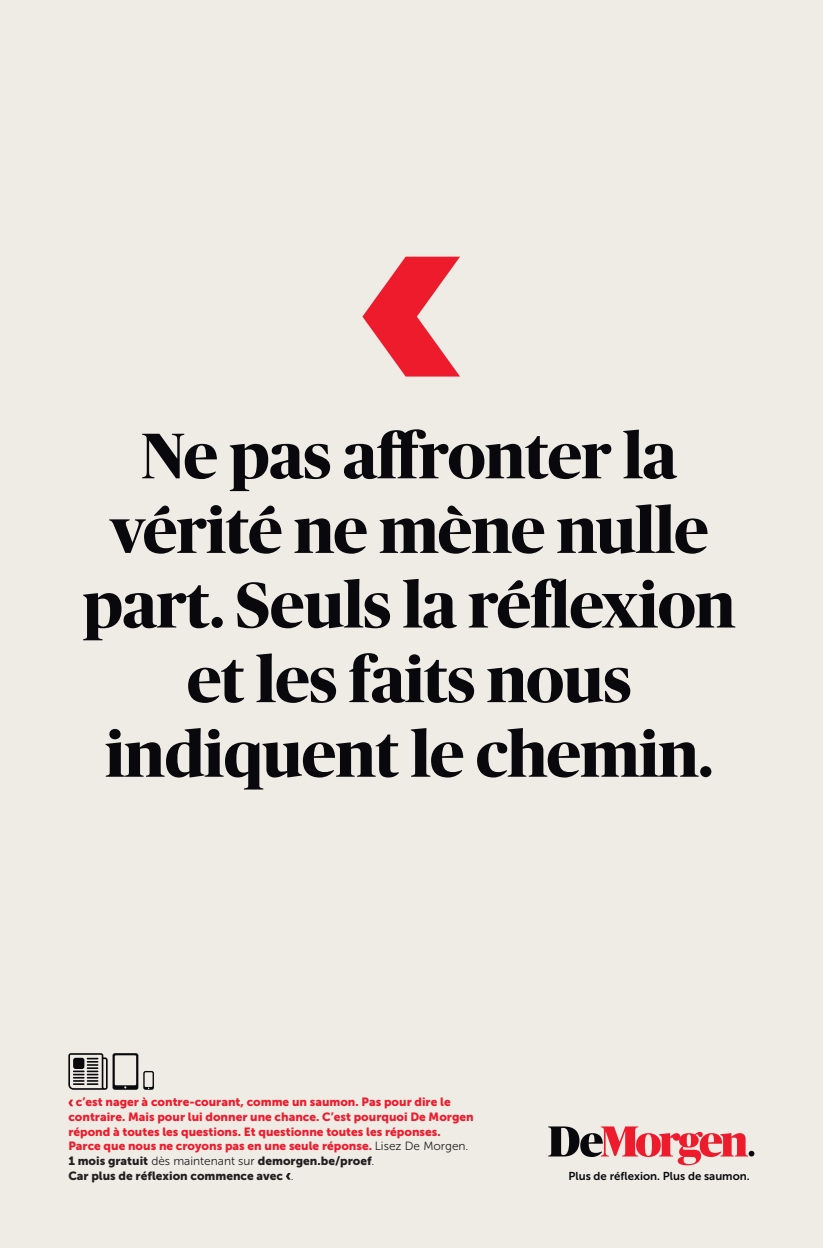
<style>
.page{position:relative;width:823px;height:1248px;background:#fff}
.page>*{position:absolute;margin:0;border:0;box-sizing:border-box;transform-origin:0 0}
.t1{font:700 64.2px/74.6px "Publico Banner";color:#08080d;text-align:center}
.t2{font:11.9px/14.7px "Museo Sans 900";color:#ee1b2d}
.t3{font:11.9px "Museo Sans 900";color:#231f20}
.t4{font:11.4px "Museo Sans 700";color:#08080d}
.s1{font-family:"Museo Sans 300";color:#231f20}
.s2{font-family:"Museo Sans 300"}
</style>
<div class="page">
<div style="left:0;top:0;width:822px;height:1247px;background:#efece6"></div>
<svg style="left:362px;top:256px;width:98px;height:120px"></svg>
<svg style="left:68px;top:1053px;width:86px;height:36px"></svg>
<svg style="left:548px;top:1126px;width:206px;height:39px"></svg>
<svg style="left:68px;top:1099px;width:5px;height:7px"></svg>
<svg style="left:286px;top:1173px;width:4px;height:6px"></svg>
<p class="t1" style="left:83px;top:414px;width:653px">Ne pas affronter la vérité ne mène nulle part. Seuls la réflexion et les faits nous indiquent le chemin.</p>
<p class="t2" style="left:68px;top:1094px;width:406px;text-indent:8px">c’est nager à contre-courant, comme un saumon. Pas pour dire le contraire. Mais pour lui donner une chance. C’est pourquoi De Morgen répond à toutes les questions. Et questionne toutes les réponses.</p>
<p class="t2" style="left:68px;top:1138px;width:401px">Parce que nous ne croyons pas en une seule réponse. <span class="s1">Lisez De Morgen.</span></p>
<p class="t3" style="left:68px;top:1153px;width:307px">1 mois gratuit <span class="s2">dès maintenant sur</span> demorgen.be/proef<span class="s2">.</span></p>
<p class="t3" style="left:68px;top:1168px;width:227px">Car plus de réflexion commence avec <span class="s2">.</span></p>
<p class="t4" style="left:568px;top:1169px;width:183px">Plus de réflexion. Plus de saumon.</p>
</div>
